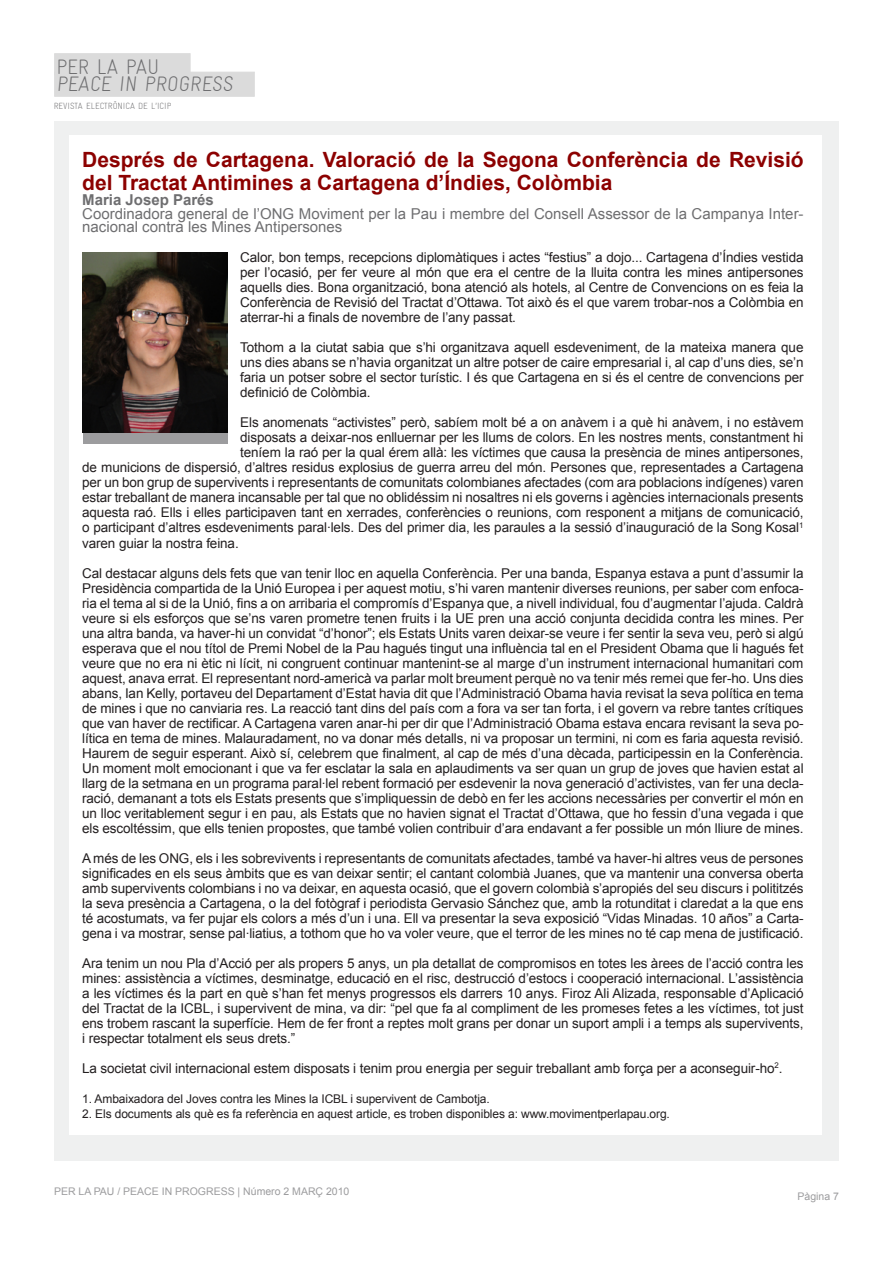
<style>
.page{position:relative;width:893px;height:1263px;background:#fff}
.page>*{position:absolute;margin:0;border:0;box-sizing:border-box;transform-origin:0 0}
.t1{font:700 21px/22.5px "Arial";color:#8c0100}
.t2{font:300 21px/17.5px "Gravur Condensed";color:#6e6e70}
.t3{font:15px/13.5px "Arial";color:#6e6e70}
.t4{font:700 15px "Arial";color:#6e6e70}
.t5{font:13.5px/15px "Arial";letter-spacing:-.01em;color:#231f20;text-align:justify}
.t6{font:12px "Arial";letter-spacing:-.01em;color:#231f20}
.t7{font:10.5px "Arial";color:#9c9c9e}
.t8{font:300 9px "Gravur Condensed";color:#6e6e70}
</style>
<div class="page">
<div style="left:54px;top:53px;width:136px;height:22px;background:#dbdbdb"></div>
<div style="left:54px;top:72px;width:201px;height:25px;background:#dbdbdb"></div>
<div style="left:54px;top:122px;width:785px;height:1039px;background:#eff0f0"></div>
<div style="left:69px;top:135px;width:752px;height:999px;background:#fff"></div>
<div style="left:83px;top:252px;width:144px;height:192px;background:#9c9c9e"></div>
<img style="left:83px;top:252px;width:144px;height:180px">
<h1 class="t2" style="left:56px;top:58px;width:180px">PER LA PAU<br>PEACE IN PROGRESS</h1>
<p class="t8" style="left:54px;top:101px;width:119px">REVISTA ELECTRÒNICA DE L’ICIP</p>
<h1 class="t1" style="left:82px;top:149px;width:723px">Després de Cartagena. Valoració de la Segona Conferència de Revisió del Tractat Antimines a Cartagena d’Índies, Colòmbia</h1>
<p class="t4" style="left:82px;top:190px;width:133px">Maria Josep Parés</p>
<p class="t3" style="left:82px;top:207px;width:723px">Coordinadora general de l’ONG Moviment per la Pau i membre del Consell Assessor de la Campanya Inter&shy;nacional contra les Mines Antipersones</p>
<p class="t5" style="left:240px;top:250px;width:565px">Calor, bon temps, recepcions diplomàtiques i actes “festius” a dojo... Cartagena d’Índies vestida per l’ocasió, per fer veure al món que era el centre de la lluita contra les mines antipersones aquells dies. Bona organització, bona atenció als hotels, al Centre de Convencions on es feia la Conferència de Revisió del Tractat d’Ottawa. Tot això és el que varem trobar-nos a Colòmbia en aterrar-hi a finals de novembre de l’any passat.</p>
<p class="t5" style="left:240px;top:340px;width:565px">Tothom a la ciutat sabia que s’hi organitzava aquell esdeveniment, de la mateixa manera que uns dies abans se n’havia organitzat un altre potser de caire empresarial i, al cap d’uns dies, se’n faria un potser sobre el sector turístic. I és que Cartagena en si és el centre de convencions per definició de Colòmbia.</p>
<p class="t5" style="left:240px;top:415px;width:565px">Els anomenats “activistes” però, sabíem molt bé a on anàvem i a què hi anàvem, i no estàvem</p>
<p class="t5" style="left:240px;top:430px;width:565px">disposats a deixar-nos enlluernar per les llums de colors. En les nostres ments, constantment hi</p>
<p class="t5" style="left:240px;top:445px;width:565px">teníem la raó per la qual érem allà: les víctimes que causa la presència de mines antipersones,</p>
<p class="t5" style="left:82px;top:460px;width:723px">de municions de dispersió, d’altres residus explosius de guerra arreu del món. Persones que, representades a Cartagena</p>
<p class="t5" style="left:82px;top:475px;width:723px">per un bon grup de supervivents i representants de comunitats colombianes afectades (com ara poblacions indígenes) varen</p>
<p class="t5" style="left:82px;top:490px;width:723px">estar treballant de manera incansable per tal que no oblidéssim ni nosaltres ni els governs i agències internacionals presents</p>
<p class="t5" style="left:82px;top:505px;width:723px">aquesta raó. Ells i elles participaven tant en xerrades, conferències o reunions, com responent a mitjans de comunicació,</p>
<p class="t5" style="left:82px;top:520px;width:723px">o participant d’altres esdeveniments paral·lels. Des del primer dia, les paraules a la sessió d’inauguració de la Song Kosal<sup>1</sup></p>
<p class="t5" style="left:82px;top:535px;width:158px">varen guiar la nostra feina.</p>
<p class="t5" style="left:82px;top:565px;width:723px">Cal destacar alguns dels fets que van tenir lloc en aquella Conferència. Per una banda, Espanya estava a punt d’assumir la Presidència compartida de la Unió Europea i per aquest motiu, s’hi varen mantenir diverses reunions, per saber com enfoca&shy;ria el tema al si de la Unió, fins a on arribaria el compromís d’Espanya que, a nivell individual, fou d’augmentar l’ajuda. Caldrà veure si els esforços que se’ns varen prometre tenen fruits i la UE pren una acció conjunta decidida contra les mines. Per una altra banda, va haver-hi un convidat “d’honor”; els Estats Units varen deixar-se veure i fer sentir la seva veu, però si algú esperava que el nou títol de Premi Nobel de la Pau hagués tingut una influència tal en el President Obama que li hagués fet veure que no era ni ètic ni lícit, ni congruent continuar mantenint-se al marge d’un instrument internacional humanitari com aquest, anava errat. El representant nord-americà va parlar molt breument perquè no va tenir més remei que fer-ho. Uns dies abans, Ian Kelly, portaveu del Departament d’Estat havia dit que l’Administració Obama havia revisat la seva política en tema de mines i que no canviaria res. La reacció tant dins del país com a fora va ser tan forta, i el govern va rebre tantes crítiques que van haver de rectificar. A Cartagena varen anar-hi per dir que l’Administració Obama estava encara revisant la seva po&shy;lítica en tema de mines. Malauradament, no va donar més detalls, ni va proposar un termini, ni com es faria aquesta revisió.<br>Haurem de seguir esperant. Això sí, celebrem que finalment, al cap de més d’una dècada, participessin en la Conferència.<br>Un moment molt emocionant i que va fer esclatar la sala en aplaudiments va ser quan un grup de joves que havien estat al llarg de la setmana en un programa paral·lel rebent formació per esdevenir la nova generació d’activistes, van fer una decla&shy;ració, demanant a tots els Estats presents que s’impliquessin de debò en fer les accions necessàries per convertir el món en un lloc veritablement segur i en pau, als Estats que no havien signat el Tractat d’Ottawa, que ho fessin d’una vegada i que els escoltéssim, que ells tenien propostes, que també volien contribuir d’ara endavant a fer possible un món lliure de mines.</p>
<p class="t5" style="left:82px;top:850px;width:723px">A més de les ONG, els i les sobrevivents i representants de comunitats afectades, també va haver-hi altres veus de persones significades en els seus àmbits que es van deixar sentir; el cantant colombià Juanes, que va mantenir una conversa oberta amb supervivents colombians i no va deixar, en aquesta ocasió, que el govern colombià s’apropiés del seu discurs i polititzés la seva presència a Cartagena, o la del fotògraf i periodista Gervasio Sánchez que, amb la rotunditat i claredat a la que ens té acostumats, va fer pujar els colors a més d’un i una. Ell va presentar la seva exposició “Vidas Minadas. 10 años” a Carta&shy;gena i va mostrar, sense pal·liatius, a tothom que ho va voler veure, que el terror de les mines no té cap mena de justificació.</p>
<p class="t5" style="left:82px;top:955px;width:723px">Ara tenim un nou Pla d’Acció per als propers 5 anys, un pla detallat de compromisos en totes les àrees de l’acció contra les mines: assistència a víctimes, desminatge, educació en el risc, destrucció d’estocs i cooperació internacional. L’assistència a les víctimes és la part en què s’han fet menys progressos els darrers 10 anys. Firoz Ali Alizada, responsable d’Aplicació del Tractat de la ICBL, i supervivent de mina, va dir: “pel que fa al compliment de les promeses fetes a les víctimes, tot just ens trobem rascant la superfície. Hem de fer front a reptes molt grans per donar un suport ampli i a temps als supervivents, i respectar totalment els seus drets.”</p>
<p class="t5" style="left:82px;top:1060px;width:702px">La societat civil internacional estem disposats i tenim prou energia per seguir treballant amb força per a aconseguir-ho<sup>2</sup>.</p>
<p class="t6" style="left:82px;top:1090px;width:409px">1. Ambaixadora del Joves contra les Mines la ICBL i supervivent de Cambotja.</p>
<p class="t6" style="left:82px;top:1105px;width:589px">2. Els documents als què es fa referència en aquest article, es troben disponibles a: www.movimentperlapau.org.</p>
<p class="t7" style="left:54px;top:1184px;width:297px">PER LA PAU / PEACE IN PROGRESS | Número 2 MARÇ 2010</p>
<p class="t7" style="left:797px;top:1189px;width:43px">Pàgina 7</p>
</div>
